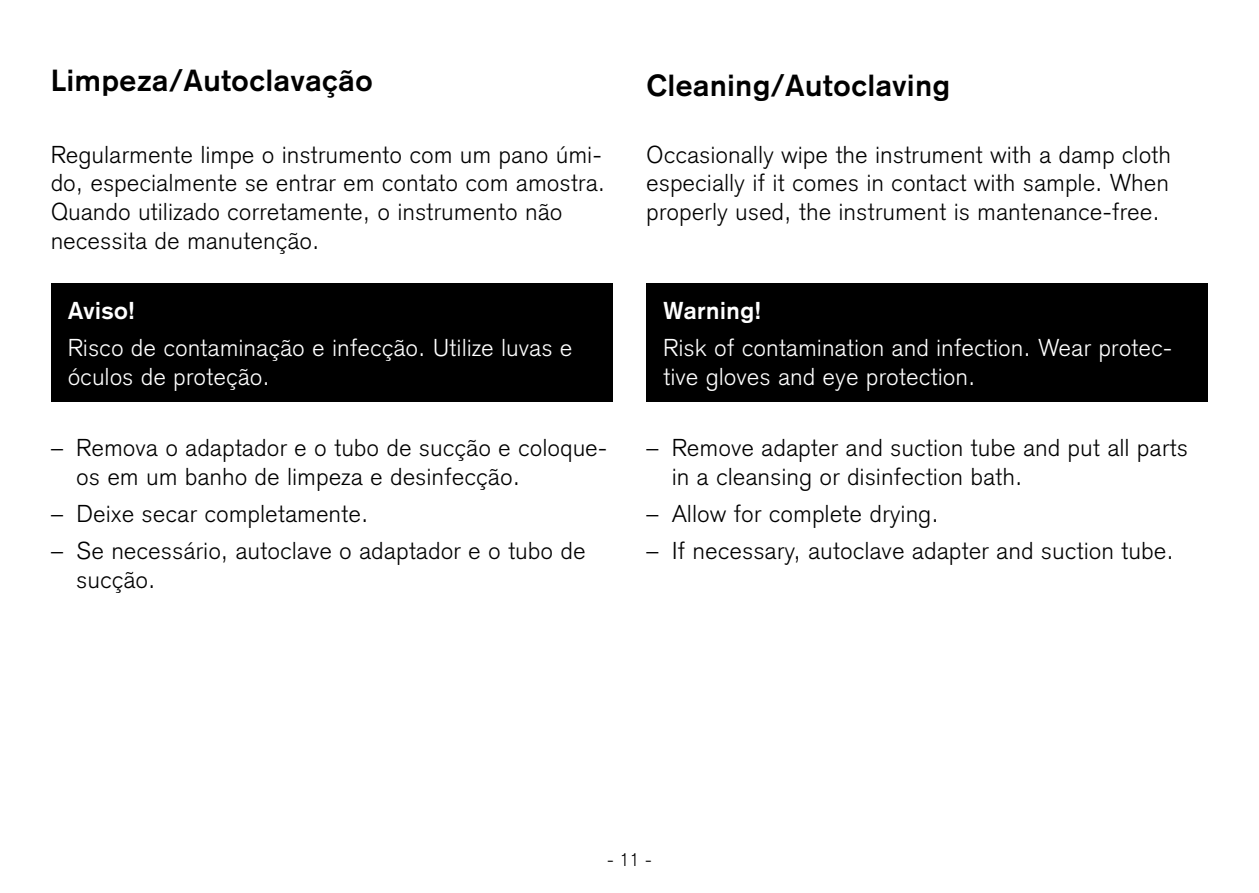
<style>
.page{position:relative;width:1259px;height:893px;background:#fff}
.page>*{position:absolute;margin:0;border:0;box-sizing:border-box;transform-origin:0 0}
.t1{font:700 30px "Akzidenz Grotesk";letter-spacing:.025em;color:#000}
.t2{font:300 24px/28.8px "Akzidenz Grotesk";letter-spacing:.025em;color:#000}
.t3{font:300 24px/28.8px "Akzidenz Grotesk";letter-spacing:.025em;color:#fff}
.t4{font:700 24px "Akzidenz Grotesk";letter-spacing:.025em;color:#fff}
.t5{font:300 18px "Akzidenz Grotesk";color:#000}
</style>
<div class="page">
<div style="left:51px;top:283px;width:561px;height:119px;background:#000"></div>
<div style="left:646px;top:284px;width:562px;height:118px;background:#000"></div>
<p class="t1" style="left:51px;top:63px;width:323px">Limpeza/Autoclavação</p>
<p class="t2" style="left:51px;top:140px;width:555px">Regularmente limpe o instrumento com um pano úmi&shy;do, especialmente se entrar em contato com amostra.<br>Quando utilizado corretamente, o instrumento não necessita de manutenção.</p>
<p class="t4" style="left:68px;top:296px;width:68px">Aviso!</p>
<p class="t3" style="left:68px;top:333px;width:505px">Risco de contaminação e infecção. Utilize luvas e óculos de proteção.</p>
<p class="t2" style="left:77px;top:433px;width:532px;text-indent:-26px">– Remova o adaptador e o tubo de sucção e coloque&shy;os em um banho de limpeza e desinfecção.</p>
<p class="t2" style="left:51px;top:499px;width:319px">– Deixe secar completamente.</p>
<p class="t2" style="left:77px;top:537px;width:510px;text-indent:-26px">– Se necessário, autoclave o adaptador e o tubo de sucção.</p>
<p class="t1" style="left:646px;top:67px;width:305px">Cleaning/Autoclaving</p>
<p class="t2" style="left:646px;top:140px;width:526px;text-align:justify">Occasionally wipe the instrument with a damp cloth especially if it comes in contact with sample. When properly used, the instrument is mantenance-free.</p>
<p class="t4" style="left:663px;top:297px;width:99px">Warning!</p>
<p class="t3" style="left:663px;top:334px;width:510px">Risk of contamination and infection. Wear protec&shy;tive gloves and eye protection.</p>
<p class="t2" style="left:672px;top:433px;width:517px;text-indent:-26px">– Remove adapter and suction tube and put all parts in a cleansing or disinfection bath.</p>
<p class="t2" style="left:646px;top:499px;width:293px">– Allow for complete drying.</p>
<p class="t2" style="left:646px;top:537px;width:528px">– If necessary, autoclave adapter and suction tube.</p>
<p class="t5" style="left:607px;top:849px;width:46px">- 11 -</p>
</div>
